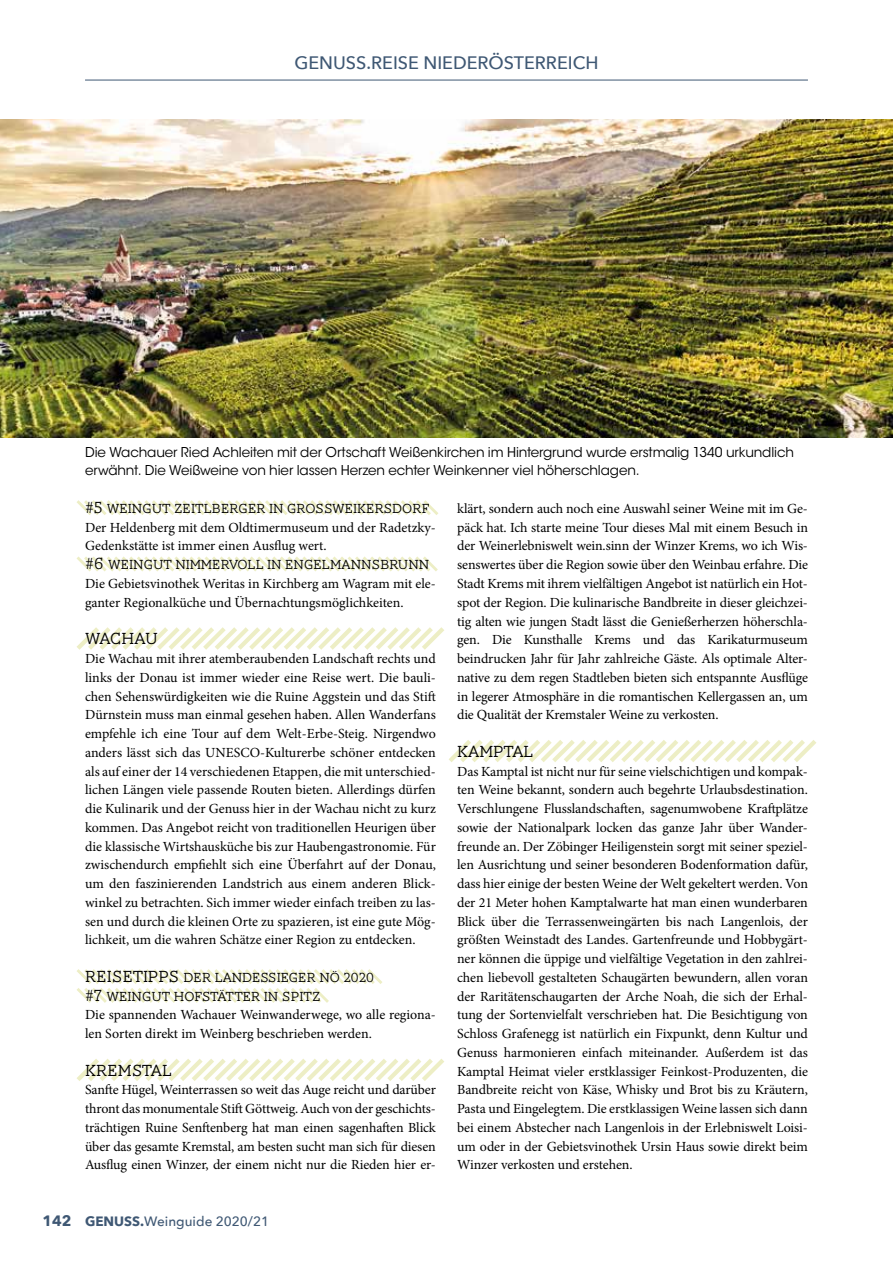
<style>
.page{position:relative;width:893px;height:1276px;background:#fff}
.page>*{position:absolute;margin:0;border:0;box-sizing:border-box;transform-origin:0 0}
.t1{font:500 18px "Avenir Next";color:#3f5874}
.t2{font:300 16.5px "AW Conqueror Slab";letter-spacing:-.01em;color:#000}
.t3{font:13.95px/18.8px "Minion Pro";letter-spacing:-.005em;color:#000;text-align:justify}
.t4{font:13.5px/18.8px "ITC Avant Garde Std";letter-spacing:-.01em;color:#000}
.t5{font:300 13.5px/18.8px "AW Conqueror Slab";color:#000}
.t6{font:500 13.5px "Avenir Next";color:#3f5874}
.s1{font-size:16.5px}
.s2{font-weight:700;font-size:15px}
.s3{font-weight:700}
</style>
<div class="page">
<hr style="left:85px;top:80px;width:723px;height:1px;background:#3f5874">
<svg style="left:76px;top:500px;width:363px;height:15px"></svg>
<svg style="left:76px;top:556px;width:362px;height:16px"></svg>
<svg style="left:76px;top:627px;width:368px;height:23px"></svg>
<svg style="left:77px;top:969px;width:305px;height:34px"></svg>
<svg style="left:77px;top:1059px;width:367px;height:22px"></svg>
<svg style="left:449px;top:740px;width:368px;height:22px"></svg>
<img style="left:0;top:119px;width:893px;height:319px">
<p class="t1" style="left:294px;top:47px;width:306px">GENUSS.REISE NIEDERÖSTERREICH</p>
<p class="t4" style="left:85px;top:442px;width:710px">Die Wachauer Ried Achleiten mit der Ortschaft Weißenkirchen im Hintergrund wurde erstmalig 1340 urkundlich erwähnt. Die Weißweine von hier lassen Herzen echter Weinkenner viel höherschlagen.</p>
<p class="t5" style="left:85px;top:499px;width:346px"><span class="s1">#5</span> WEINGUT ZEITLBERGER IN GROßWEIKERSDORF</p>
<p class="t3" style="left:85px;top:518px;width:352px">Der Heldenberg mit dem Oldtimermuseum und der Radetzky-<br>Gedenkstätte ist immer einen Ausflug wert.</p>
<p class="t5" style="left:85px;top:555px;width:346px"><span class="s1">#6</span> WEINGUT NIMMERVOLL IN ENGELMANNSBRUNN</p>
<p class="t3" style="left:85px;top:574px;width:352px">Die Gebietsvinothek Weritas in Kirchberg am Wagram mit ele&shy;ganter Regionalküche und Übernachtungsmöglichkeiten.</p>
<p class="t2" style="left:85px;top:630px;width:75px">WACHAU</p>
<p class="t3" style="left:85px;top:649px;width:352px">Die Wachau mit ihrer atemberaubenden Landschaft rechts und links der Donau ist immer wieder eine Reise wert. Die bauli&shy;chen Sehenswürdigkeiten wie die Ruine Aggstein und das Stift Dürnstein muss man einmal gesehen haben. Allen Wanderfans empfehle ich eine Tour auf dem Welt-Erbe-Steig. Nirgendwo anders lässt sich das UNESCO-Kulturerbe schöner entdecken als auf einer der 14 verschiedenen Etappen, die mit unterschied&shy;lichen Längen viele passende Routen bieten. Allerdings dürfen die Kulinarik und der Genuss hier in der Wachau nicht zu kurz kommen. Das Angebot reicht von traditionellen Heurigen über die klassische Wirtshausküche bis zur Haubengastronomie. Für zwischendurch empfiehlt sich eine Überfahrt auf der Donau, um den faszinierenden Landstrich aus einem anderen Blick&shy;winkel zu betrachten. Sich immer wieder einfach treiben zu las&shy;sen und durch die kleinen Orte zu spazieren, ist eine gute Mög&shy;lichkeit, um die wahren Schätze einer Region zu entdecken.</p>
<p class="t5" style="left:85px;top:968px;width:290px"><span class="s1">REISETIPPS</span> DER LANDESSIEGER NÖ 2020 <span class="s1">#7</span> WEINGUT HOFSTÄTTER IN SPITZ</p>
<p class="t3" style="left:85px;top:1005px;width:352px">Die spannenden Wachauer Weinwanderwege, wo alle regiona&shy;len Sorten direkt im Weinberg beschrieben werden.</p>
<p class="t2" style="left:85px;top:1061px;width:89px">KREMSTAL</p>
<p class="t3" style="left:85px;top:1080px;width:352px">Sanfte Hügel, Weinterrassen so weit das Auge reicht und darüber thront das monumentale Stift Göttweig. Auch von der geschichts&shy;trächtigen Ruine Senftenberg hat man einen sagenhaften Blick über das gesamte Kremstal, am besten sucht man sich für diesen Ausflug einen Winzer, der einem nicht nur die Rieden hier er-</p>
<p class="t6" style="left:43px;top:1209px;width:228px"><span class="s2">142</span> <span class="s3">GENUSS.</span>Weinguide 2020/21</p>
<p class="t3" style="left:457px;top:499px;width:352px">klärt, sondern auch noch eine Auswahl seiner Weine mit im Ge&shy;päck hat. Ich starte meine Tour dieses Mal mit einem Besuch in der Weinerlebniswelt wein.sinn der Winzer Krems, wo ich Wis&shy;senswertes über die Region sowie über den Weinbau erfahre. Die Stadt Krems mit ihrem vielfältigen Angebot ist natürlich ein Hot&shy;spot der Region. Die kulinarische Bandbreite in dieser gleichzei&shy;tig alten wie jungen Stadt lässt die Genießerherzen höherschla&shy;gen. Die Kunsthalle Krems und das Karikaturmuseum beindrucken Jahr für Jahr zahlreiche Gäste. Als optimale Alter&shy;native zu dem regen Stadtleben bieten sich entspannte Ausflüge in legerer Atmosphäre in die romantischen Kellergassen an, um die Qualität der Kremstaler Weine zu verkosten.</p>
<p class="t2" style="left:457px;top:742px;width:78px">KAMPTAL</p>
<p class="t3" style="left:457px;top:762px;width:352px">Das Kamptal ist nicht nur für seine vielschichtigen und kompak&shy;ten Weine bekannt, sondern auch begehrte Urlaubsdestination.<br>Verschlungene Flusslandschaften, sagenumwobene Kraftplätze sowie der Nationalpark locken das ganze Jahr über Wander&shy;freunde an. Der Zöbinger Heiligenstein sorgt mit seiner speziel&shy;len Ausrichtung und seiner besonderen Bodenformation dafür, dass hier einige der besten Weine der Welt gekeltert werden. Von der 21 Meter hohen Kamptalwarte hat man einen wunderbaren Blick über die Terrassenweingärten bis nach Langenlois, der größten Weinstadt des Landes. Gartenfreunde und Hobbygärt&shy;ner können die üppige und vielfältige Vegetation in den zahlrei&shy;chen liebevoll gestalteten Schaugärten bewundern, allen voran der Raritätenschaugarten der Arche Noah, die sich der Erhal&shy;tung der Sortenvielfalt verschrieben hat. Die Besichtigung von Schloss Grafenegg ist natürlich ein Fixpunkt, denn Kultur und Genuss harmonieren einfach miteinander. Außerdem ist das Kamptal Heimat vieler erstklassiger Feinkost-Produzenten, die Bandbreite reicht von Käse, Whisky und Brot bis zu Kräutern, Pasta und Eingelegtem. Die erstklassigen Weine lassen sich dann bei einem Abstecher nach Langenlois in der Erlebniswelt Loisi&shy;um oder in der Gebietsvinothek Ursin Haus sowie direkt beim Winzer verkosten und erstehen.</p>
</div>
